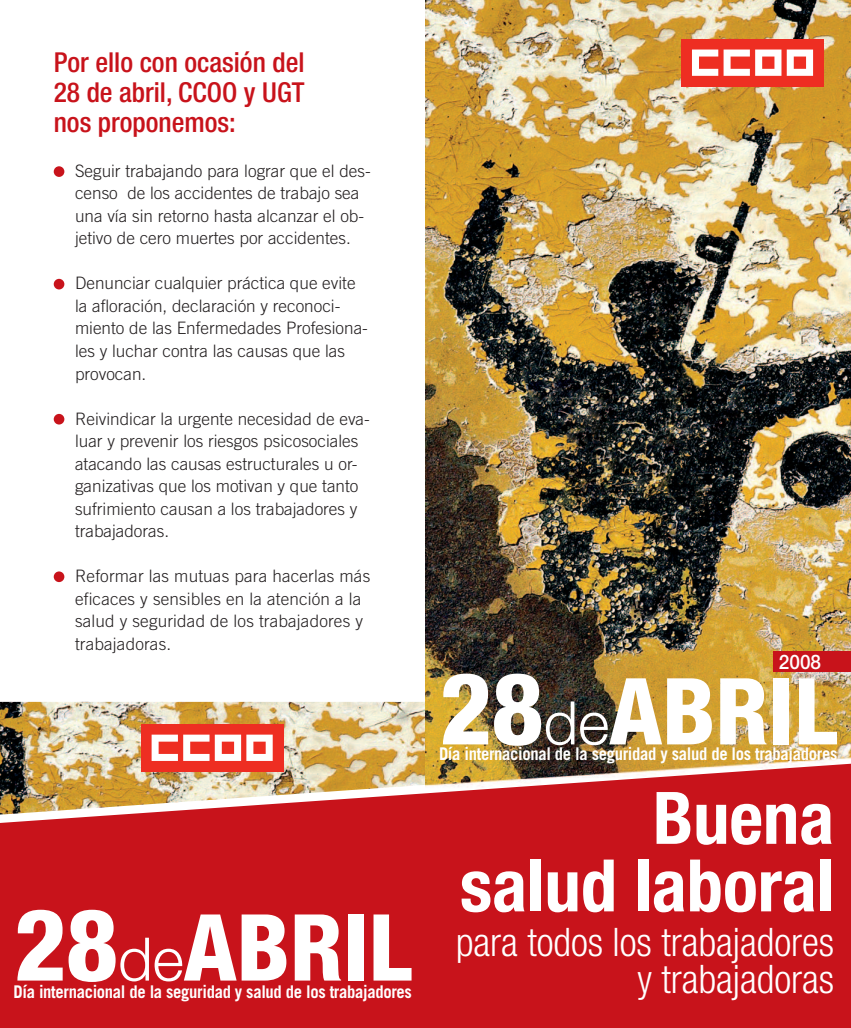
<style>
.page{position:relative;width:851px;height:1028px;background:#fff}
.page>*{position:absolute;margin:0;border:0;box-sizing:border-box;transform-origin:0 0}
.t1{font:800 condensed 100px "Helvetica Neue";color:#fff}
.t2{font:800 condensed 92.5px "Helvetica Neue";color:#fff}
.t3{font:700 condensed 72.5px/67.5px "Helvetica Neue";color:#fff;text-align:right}
.t4{font:300 60px "Helvetica Neue";color:#fff}
.t5{font:300 condensed 39.38px/37.5px "Helvetica Neue";color:#fff;text-align:right}
.t6{font:500 condensed 27.5px/30px "Helvetica Neue";color:#c8131b;text-align:justify}
.t7{font:500 20px "Helvetica Neue";color:#fff;scale:.95 1}
.t8{font:700 17.5px "Trade Gothic";letter-spacing:-.02em;color:#fff;scale:.95 1}
.t9{font:300 17.12px/22.5px "Trade Gothic";color:#231f20}
.s1{font-size:100px}
.s2{font-weight:300;font-stretch:normal;font-size:60px}
</style>
<div class="page">
<img style="left:0;top:702px;width:425px;height:61px">
<img style="left:425px;top:0;width:425px;height:763px">
<svg style="left:0;top:763px;width:850px;height:265px;background:#c82426"></svg>
<div style="left:773px;top:651px;width:77px;height:21px;background:#c8131b"></div>
<div style="left:681px;top:39px;width:142px;height:47px;background:#ee2e22"></div>
<svg style="left:692px;top:50px;width:57px;height:26px"></svg>
<svg style="left:755px;top:50px;width:58px;height:26px"></svg>
<div style="left:54px;top:571px;width:10px;height:11px;background:#c8131b;border-radius:50%"></div>
<div style="left:54px;top:414px;width:10px;height:10px;background:#c8131b;border-radius:50%"></div>
<div style="left:54px;top:279px;width:10px;height:10px;background:#c8131b;border-radius:50%"></div>
<div style="left:54px;top:166px;width:10px;height:11px;background:#c8131b;border-radius:50%"></div>
<div style="left:141px;top:724px;width:142px;height:47px;background:#ee2e22"></div>
<svg style="left:151px;top:734px;width:58px;height:27px"></svg>
<svg style="left:215px;top:734px;width:58px;height:27px"></svg>
<h3 class="t6" style="left:54px;top:49px;width:252px">Por ello con ocasión del 28 de abril, CCOO y UGT nos proponemos:</h3>
<p class="t9" style="left:75px;top:161px;width:297px">Seguir trabajando para lograr que el des&shy;censo de los accidentes de trabajo sea una vía sin retorno hasta alcanzar el ob&shy;jetivo de cero muertes por accidentes.</p>
<p class="t9" style="left:75px;top:273px;width:294px">Denunciar cualquier práctica que evite la afloración, declaración y reconoci&shy;miento de las Enfermedades Profesiona&shy;les y luchar contra las causas que las provocan.</p>
<p class="t9" style="left:75px;top:408px;width:296px">Reivindicar la urgente necesidad de eva&shy;luar y prevenir los riesgos psicosociales atacando las causas estructurales u or&shy;ganizativas que los motivan y que tanto sufrimiento causan a los trabajadores y trabajadoras.</p>
<p class="t9" style="left:75px;top:566px;width:297px">Reformar las mutuas para hacerlas más eficaces y sensibles en la atención a la salud y seguridad de los trabajadores y trabajadoras.</p>
<h1 class="t1" style="left:14px;top:909px;width:105px">28</h1>
<h2 class="t2" style="left:184px;top:914px;width:229px">ABRIL</h2>
<h3 class="t4" style="left:118px;top:937px;width:67px">de</h3>
<p class="t8" style="left:14px;top:985px;width:421px">Día internacional de la seguridad y salud de los trabajadores</p>
<p class="t7" style="left:778px;top:654px;width:46px">2008</p>
<h2 class="t2" style="left:439px;top:678px;width:399px"><span class="s1">28</span><span class="s2">de</span>ABRIL</h2>
<p class="t8" style="left:439px;top:747px;width:421px">Día internacional de la seguridad y salud de los trabajadores</p>
<h3 class="t3" style="left:460px;top:790px;width:375px">Buena<br>salud laboral</h3>
<h3 class="t5" style="left:456px;top:926px;width:379px">para todos los trabajadores y trabajadoras</h3>
</div>
